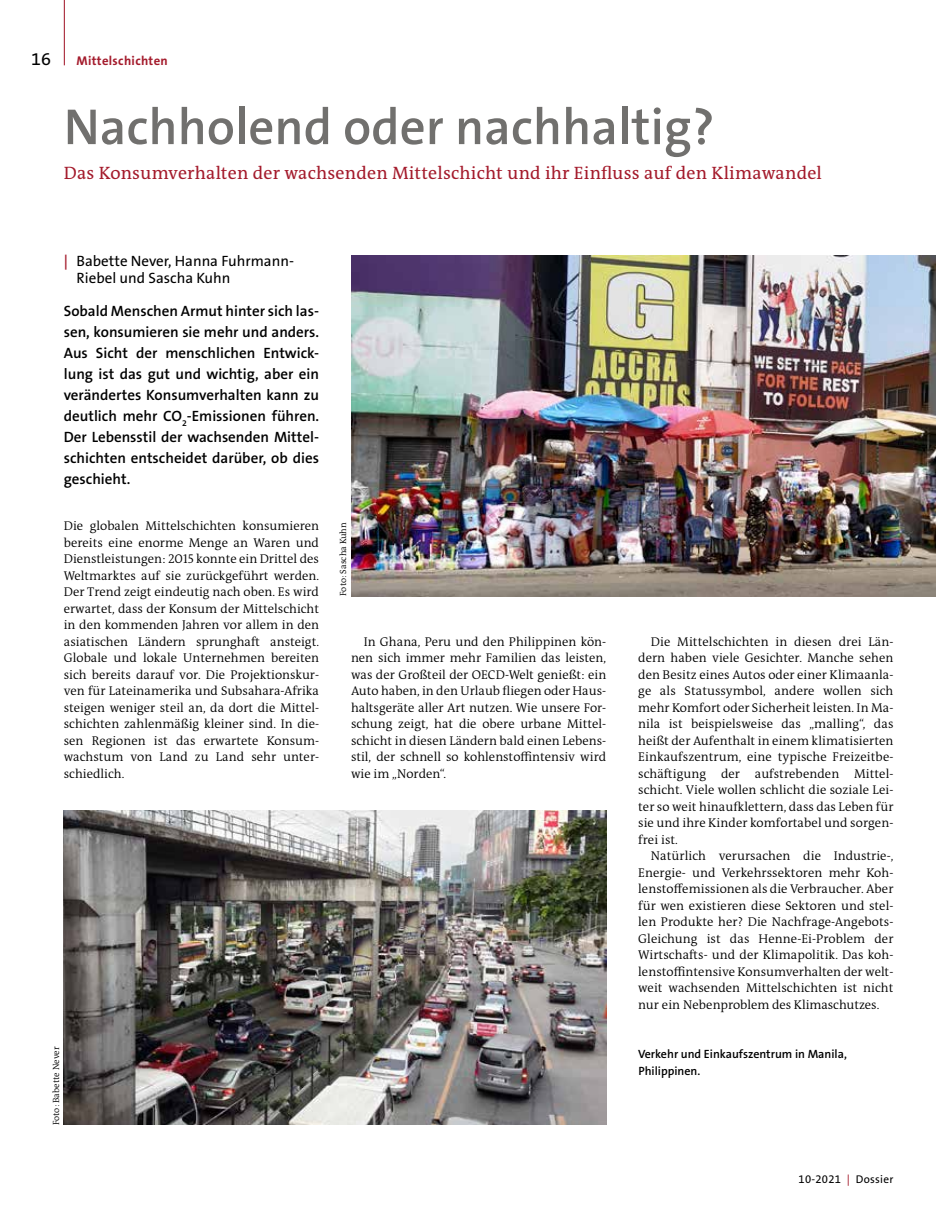
<style>
.page{position:relative;width:936px;height:1221px;background:#fff}
.page>*{position:absolute;margin:0;border:0;box-sizing:border-box;transform-origin:0 0}
.t1{font:600 51px "The Sans B W6";color:#71706e}
.t2{font:18px "The Antiqua B";letter-spacing:.01em;color:#a41b2c}
.t3{font:18px "The Sans B W5 Plain";color:#000}
.t4{font:600 15px/21px "The Sans B W6";color:#000;text-align:justify}
.t5{font:15px/16.5px "The Sans B W5 Plain";color:#000}
.t6{font:300 12.75px/16.5px "The Antiqua B";color:#000;text-align:justify}
.t7{font:700 12.75px "The Sans B W7";letter-spacing:.025em;color:#a41b2c}
.t8{font:600 12px/16.5px "The Sans B W6";color:#000}
.t9{font:11.25px "The Sans B W5 Plain";letter-spacing:.025em;color:#000}
.t10{font:300 9px "The Antiqua B";color:#000}
.s1{font-family:"The Sans B W6";font-weight:600;color:#a41b2c}
.s2{color:#a41b2c}
</style>
<div class="page">
<hr style="left:64px;top:0;width:1px;height:65px;background:#a41b2c">
<img style="left:64px;top:810px;width:542px;height:314px">
<img style="left:352px;top:255px;width:583px;height:341px">
<h2 class="t3" style="left:31px;top:48px;width:21px">16</h2>
<p class="t7" style="left:77px;top:53px;width:93px">Mittelschichten</p>
<h1 class="t1" style="left:64px;top:94px;width:652px">Nachholend oder nachhaltig?</h1>
<h2 class="t2" style="left:64px;top:161px;width:759px">Das Konsumverhalten der wachsenden Mittelschicht und ihr Einfluss auf den Klimawandel</h2>
<p class="t5" style="left:77px;top:253px;width:219px;text-indent:-13px"><span class="s1">|</span> Babette Never, Hanna Fuhrmann-<br>Riebel und Sascha Kuhn</p>
<p class="t4" style="left:64px;top:301px;width:257px">Sobald Menschen Armut hinter sich las&shy;sen, konsumieren sie mehr und anders.<br>Aus Sicht der menschlichen Entwick&shy;lung ist das gut und wichtig, aber ein verändertes Konsumverhalten kann zu deutlich mehr CO<sub>2</sub>-Emissionen führen.<br>Der Lebensstil der wachsenden Mittel&shy;schichten entscheidet darüber, ob dies geschieht.</p>
<p class="t6" style="left:64px;top:517px;width:257px">Die globalen Mittelschichten konsumieren bereits eine enorme Menge an Waren und Dienstleistungen: 2015 konnte ein Drittel des Weltmarktes auf sie zurückgeführt werden.<br>Der Trend zeigt eindeutig nach oben. Es wird erwartet, dass der Konsum der Mittelschicht in den kommenden Jahren vor allem in den asiatischen Ländern sprunghaft ansteigt.<br>Globale und lokale Unternehmen bereiten sich bereits darauf vor. Die Projektionskur&shy;ven für Lateinamerika und Subsahara-Afrika steigen weniger steil an, da dort die Mittel&shy;schichten zahlenmäßig kleiner sind. In die&shy;sen Regionen ist das erwartete Konsum&shy;wachstum von Land zu Land sehr unter&shy;schiedlich.</p>
<p class="t10" style="left:50px;top:1125px;width:80px;rotate:-90deg">Foto: Babette Never</p>
<p class="t10" style="left:337px;top:596px;width:75px;rotate:-90deg">Foto: Sascha Kuhn</p>
<p class="t6" style="left:351px;top:633px;width:257px;text-indent:13px">In Ghana, Peru und den Philippinen kön&shy;nen sich immer mehr Familien das leisten, was der Großteil der OECD-Welt genießt: ein Auto haben, in den Urlaub fliegen oder Haus&shy;haltsgeräte aller Art nutzen. Wie unsere For&shy;schung zeigt, hat die obere urbane Mittel&shy;schicht in diesen Ländern bald einen Lebens&shy;stil, der schnell so kohlenstoffintensiv wird wie im „Norden“.</p>
<p class="t6" style="left:638px;top:633px;width:257px;text-indent:13px">Die Mittelschichten in diesen drei Län&shy;dern haben viele Gesichter. Manche sehen den Besitz eines Autos oder einer Klimaanla&shy;ge als Statussymbol, andere wollen sich mehr Komfort oder Sicherheit leisten. In Ma&shy;nila ist beispielsweise das „malling“, das heißt der Aufenthalt in einem klimatisierten Einkaufszentrum, eine typische Freizeitbe&shy;schäftigung der aufstrebenden Mittel&shy;schicht. Viele wollen schlicht die soziale Lei&shy;ter so weit hinaufklettern, dass das Leben für sie und ihre Kinder komfortabel und sorgen&shy;frei ist.</p>
<p class="t6" style="left:638px;top:847px;width:257px;text-indent:13px">Natürlich verursachen die Industrie-, Energie- und Verkehrssektoren mehr Koh&shy;lenstoffemissionen als die Verbraucher. Aber für wen existieren diese Sektoren und stel&shy;len Produkte her? Die Nachfrage-Angebots-Gleichung ist das Henne-Ei-Problem der Wirtschafts- und der Klimapolitik. Das koh&shy;lenstoffintensive Konsumverhalten der welt&shy;weit wachsenden Mittelschichten ist nicht nur ein Nebenproblem des Klimaschutzes.</p>
<p class="t8" style="left:638px;top:1046px;width:210px">Verkehr und Einkaufszentrum in Manila,<br>Philippinen.</p>
<p class="t9" style="left:798px;top:1171px;width:96px">10-2021 <span class="s2">|</span> Dossier</p>
</div>
